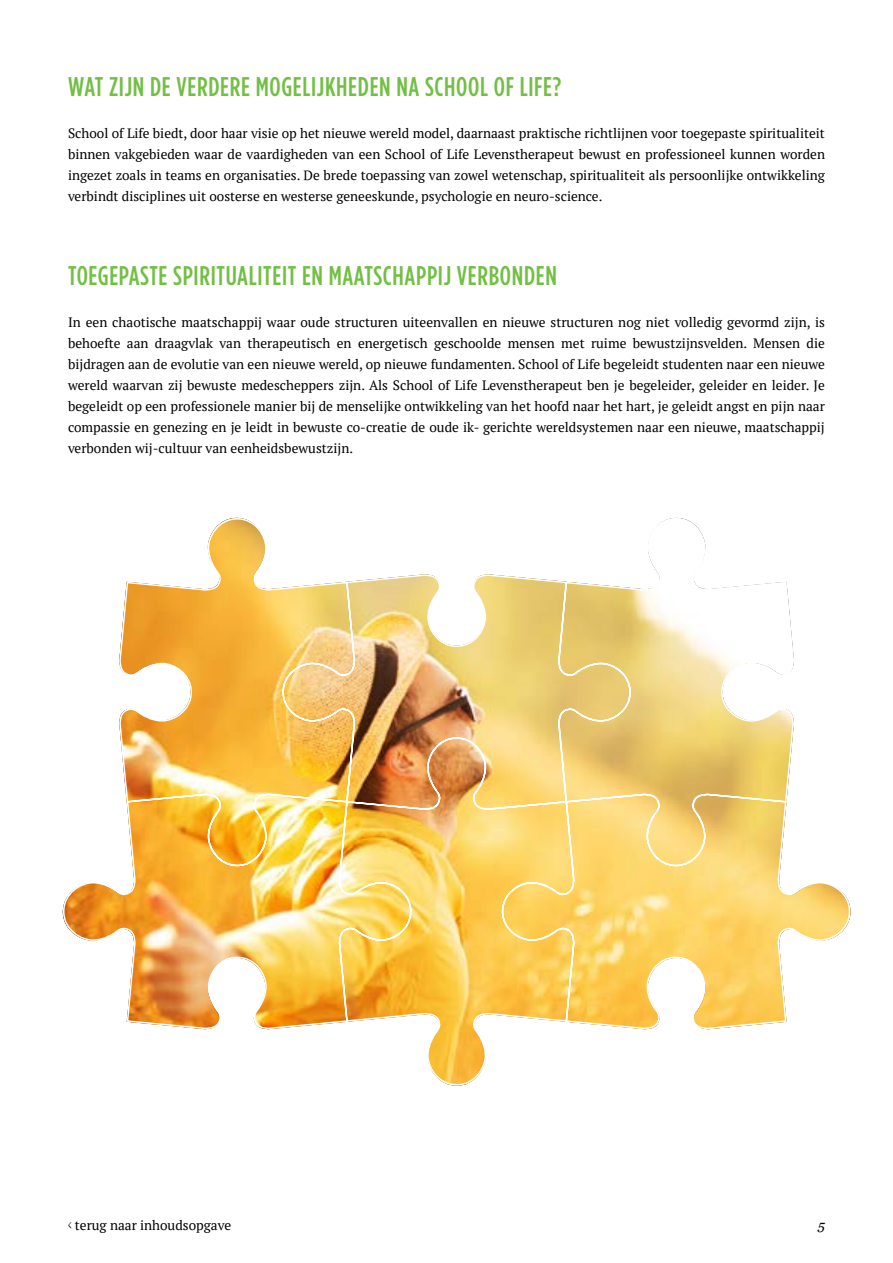
<style>
.page{position:relative;width:893px;height:1263px;background:#fff}
.page>*{position:absolute;margin:0;border:0;box-sizing:border-box;transform-origin:0 0}
.t1{font:500 27px "Gotham Condensed";letter-spacing:.025em;color:#72bf44}
.t2{font:13.5px/21px "PT Serif";color:#000;text-align:justify}
.t3{font:13.5px "PT Serif";color:#000;scale:.5 1}
.t4{font:italic 13.5px "Georgia";color:#000}
</style>
<div class="page">
<img style="left:62px;top:519px;width:789px;height:567px">
<h1 class="t1" style="left:68px;top:71px;width:495px">WAT ZIJN DE VERDERE MOGELIJKHEDEN NA SCHOOL OF LIFE?</h1>
<p class="t2" style="left:68px;top:123px;width:758px">School of Life biedt, door haar visie op het nieuwe wereld model, daarnaast praktische richtlijnen voor toegepaste spiritualiteit binnen vakgebieden waar de vaardigheden van een School of Life Levenstherapeut bewust en professioneel kunnen worden ingezet zoals in teams en organisaties. De brede toepassing van zowel wetenschap, spiritualiteit als persoonlijke ontwikkeling verbindt disciplines uit oosterse en westerse geneeskunde, psychologie en neuro-science.</p>
<h1 class="t1" style="left:68px;top:260px;width:490px">TOEGEPASTE SPIRITUALITEIT EN MAATSCHAPPIJ VERBONDEN</h1>
<p class="t2" style="left:68px;top:312px;width:758px">In een chaotische maatschappij waar oude structuren uiteenvallen en nieuwe structuren nog niet volledig gevormd zijn, is behoefte aan draagvlak van therapeutisch en energetisch geschoolde mensen met ruime bewustzijnsvelden. Mensen die bijdragen aan de evolutie van een nieuwe wereld, op nieuwe fundamenten. School of Life begeleidt studenten naar een nieuwe wereld waarvan zij bewuste medescheppers zijn. Als School of Life Levenstherapeut ben je begeleider, geleider en leider. Je begeleidt op een professionele manier bij de menselijke ontwikkeling van het hoofd naar het hart, je geleidt angst en pijn naar compassie en genezing en je leidt in bewuste co-creatie de oude ik- gerichte wereldsystemen naar een nieuwe, maatschappij verbonden wij-cultuur van eenheidsbewustzijn.</p>
<p class="t3" style="left:68px;top:1216px;width:328px">&lt; terug naar inhoudsopgave</p>
<p class="t4" style="left:818px;top:1216px;width:9px">5</p>
</div>
